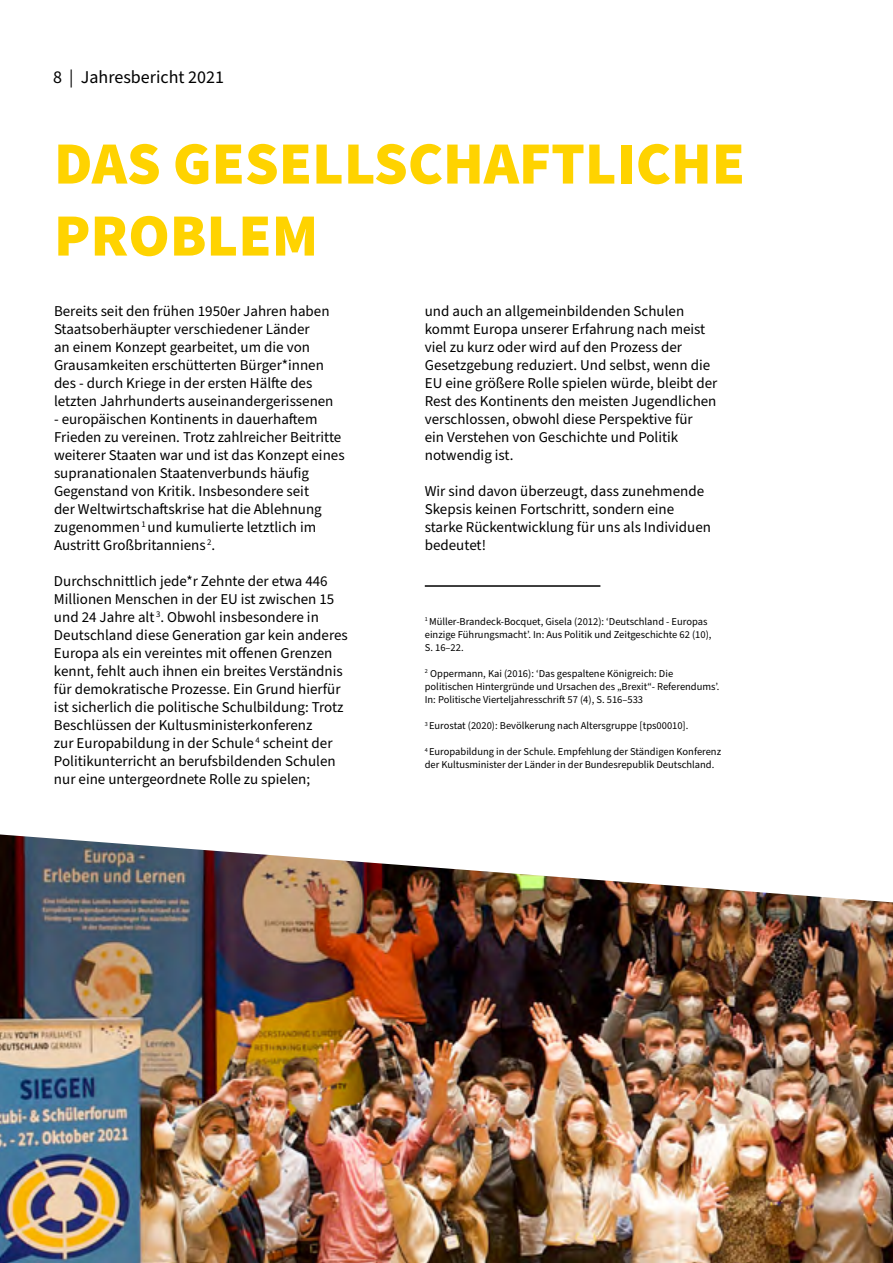
<style>
.page{position:relative;width:893px;height:1263px;background:#fff}
.page>*{position:absolute;margin:0;border:0;box-sizing:border-box;transform-origin:0 0}
.t1{font:900 60px/72px "Source Sans Pro";color:#ffd300}
.t2{font:18px "Source Sans Pro";color:#000}
.t3{font:15px/18px "Source Sans Pro";color:#000}
.t4{font:10.5px/13px "Source Sans Pro";color:#000}
</style>
<div class="page">
<img style="left:0;top:902px;width:893px;height:361px">
<svg style="left:0;top:585px;width:887px;height:317px"></svg>
<hr style="left:425px;top:585px;width:175px;height:2px;background:#000">
<p class="t2" style="left:53px;top:65px;width:172px">8 | Jahresbericht 2021</p>
<h1 class="t1" style="left:54px;top:129px;width:693px">DAS GESELLSCHAFTLICHE<br>PROBLEM</h1>
<p class="t3" style="left:54px;top:302px;width:281px">Bereits seit den frühen 1950er Jahren haben Staatsoberhäupter verschiedener Länder<br>an einem Konzept gearbeitet, um die von Grausamkeiten erschütterten Bürger*innen des - durch Kriege in der ersten Hälfte des letzten Jahrhunderts auseinandergerissenen</p>
<p class="t3" style="left:54px;top:410px;width:292px">- europäischen Kontinents in dauerhaftem Frieden zu vereinen. Trotz zahlreicher Beitritte weiterer Staaten war und ist das Konzept eines supranationalen Staatenverbunds häufig Gegenstand von Kritik. Insbesondere seit<br>der Weltwirtschaftskrise hat die Ablehnung zugenommen <sup>1</sup> und kumulierte letztlich im Austritt Großbritanniens <sup>2</sup>.</p>
<p class="t3" style="left:54px;top:572px;width:295px">Durchschnittlich jede*r Zehnte der etwa 446<br>Millionen Menschen in der EU ist zwischen 15 und 24 Jahre alt <sup>3</sup>. Obwohl insbesondere in Deutschland diese Generation gar kein anderes Europa als ein vereintes mit offenen Grenzen kennt, fehlt auch ihnen ein breites Verständnis für demokratische Prozesse. Ein Grund hierfür ist sicherlich die politische Schulbildung: Trotz Beschlüssen der Kultusministerkonferenz<br>zur Europabildung in der Schule <sup>4</sup> scheint der Politikunterricht an berufsbildenden Schulen nur eine untergeordnete Rolle zu spielen;</p>
<p class="t3" style="left:425px;top:302px;width:294px">und auch an allgemeinbildenden Schulen kommt Europa unserer Erfahrung nach meist viel zu kurz oder wird auf den Prozess der Gesetzgebung reduziert. Und selbst, wenn die EU eine größere Rolle spielen würde, bleibt der Rest des Kontinents den meisten Jugendlichen verschlossen, obwohl diese Perspektive für<br>ein Verstehen von Geschichte und Politik notwendig ist.</p>
<p class="t3" style="left:425px;top:482px;width:288px">Wir sind davon überzeugt, dass zunehmende Skepsis keinen Fortschritt, sondern eine starke Rückentwicklung für uns als Individuen bedeutet!</p>
<p class="t4" style="left:425px;top:615px;width:288px"><sup>1</sup> Müller-Brandeck-Bocquet, Gisela (2012): ‘Deutschland - Europas einzige Führungsmacht’. In: Aus Politik und Zeitgeschichte 62 (10),<br>S. 16–22.</p>
<p class="t4" style="left:425px;top:667px;width:296px"><sup>2</sup> Oppermann, Kai (2016): ‘Das gespaltene Königreich: Die politischen Hintergründe und Ursachen des „Brexit“- Referendums’.<br>In: Politische Vierteljahresschrift 57 (4), S. 516–533</p>
<p class="t4" style="left:425px;top:719px;width:265px"><sup>3</sup> Eurostat (2020): Bevölkerung nach Altersgruppe [tps00010].</p>
<p class="t4" style="left:425px;top:745px;width:298px"><sup>4</sup> Europabildung in der Schule. Empfehlung der Ständigen Konferenz der Kultusminister der Länder in der Bundesrepublik Deutschland.</p>
</div>
